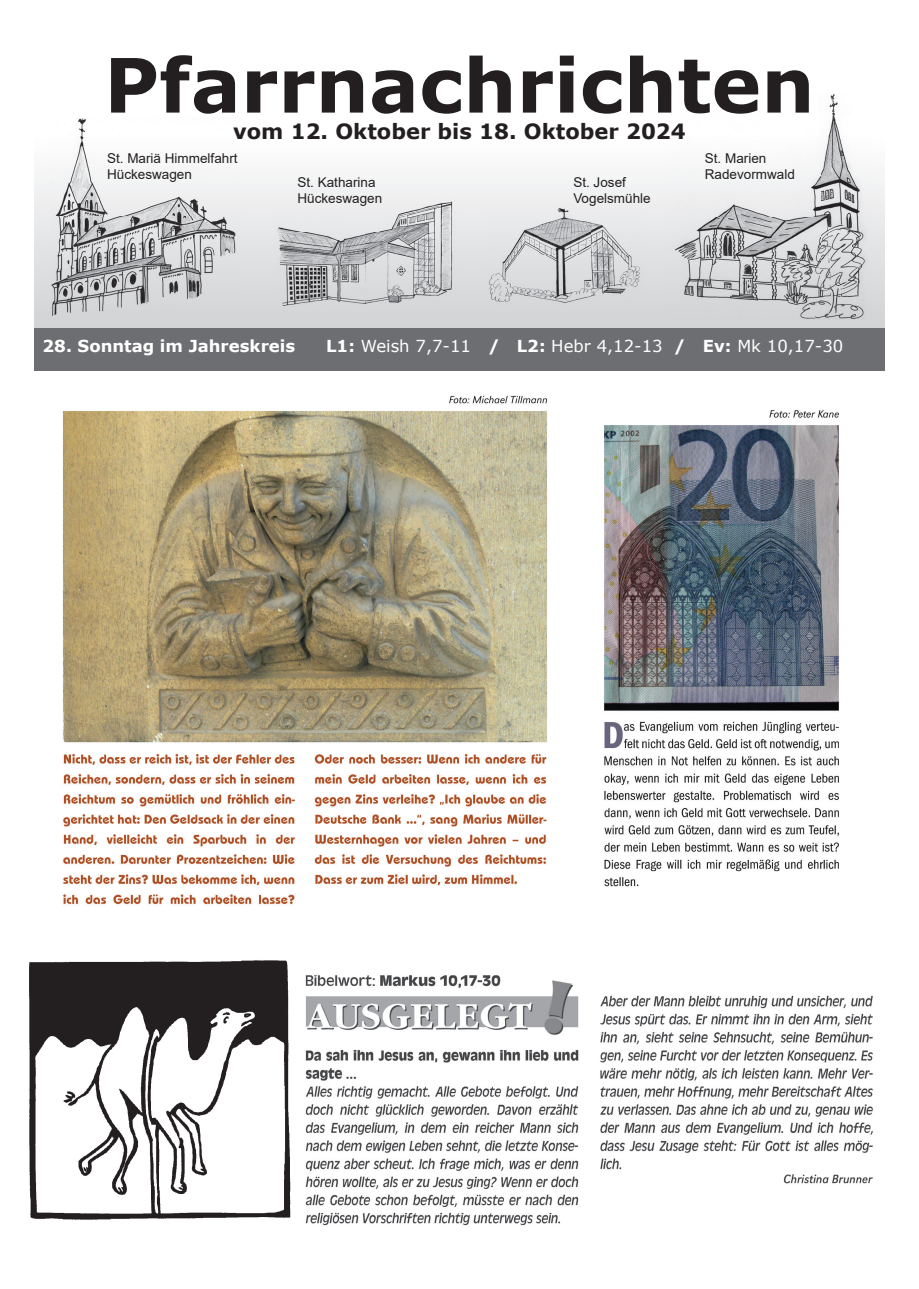
<style>
.page{position:relative;width:919px;height:1289px;background:#fff}
.page>*{position:absolute;margin:0;border:0;box-sizing:border-box;transform-origin:0 0}
.t1{font:700 75px "Verdana";color:#231f20}
.t2{font:700 21px "Verdana";color:#231f20}
.t3{font:16.5px "Verdana";color:#fff}
.t4{font:700 16.5px "Verdana";color:#fff}
.t5{font:13.5px/16.2px "Arial";color:#231f20}
.s1{font-weight:700}
</style>
<div class="page">
<svg style="left:34px;top:174px;width:850px;height:154px"></svg>
<div style="left:34px;top:328px;width:850px;height:43px;background:#6d6e71"></div>
<img style="left:666px;top:94px;width:205px;height:226px">
<img style="left:666px;top:94px;width:142px;height:20px">
<img style="left:487px;top:206px;width:157px;height:99px">
<img style="left:274px;top:196px;width:183px;height:109px">
<img style="left:50px;top:118px;width:190px;height:197px">
<img style="left:604px;top:410px;width:235px;height:477px">
<img style="left:62px;top:395px;width:486px;height:510px">
<img style="left:29px;top:960px;width:262px;height:260px">
<img style="left:305px;top:975px;width:568px;height:251px">
<h1 class="t1" style="left:104px;top:32px;width:712px">Pfarrnachrichten</h1>
<h2 class="t2" style="left:233px;top:117px;width:454px">vom 12. Oktober bis 18. Oktober 2024</h2>
<p class="t5" style="left:107px;top:150px;width:132px">St. Mariä Himmelfahrt<br>Hückeswagen</p>
<p class="t5" style="left:704px;top:150px;width:92px">St. Marien<br>Radevormwald</p>
<p class="t5" style="left:297px;top:174px;width:86px">St. Katharina<br>Hückeswagen</p>
<p class="t5" style="left:573px;top:174px;width:79px">St. Josef<br>Vogelsmühle</p>
<p class="t4" style="left:43px;top:334px;width:254px">28. Sonntag im Jahreskreis</p>
<p class="t3" style="left:326px;top:334px;width:518px"><span class="s1">L1:</span> Weish 7,7-11 <span class="s1">/ L2:</span> Hebr 4,12-13 <span class="s1">/ Ev:</span> Mk 10,17-30</p>
</div>
